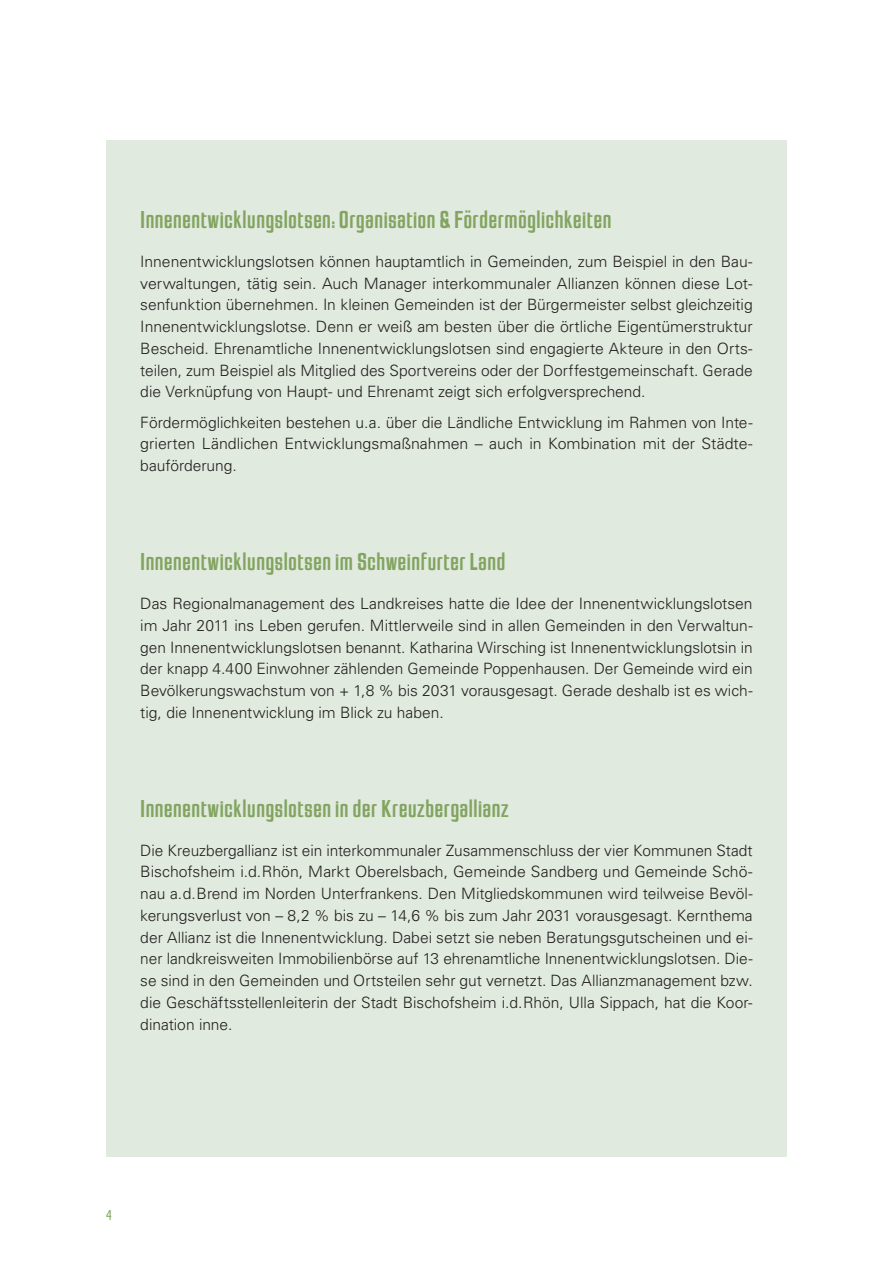
<style>
.page{position:relative;width:893px;height:1263px;background:#fff}
.page>*{position:absolute;margin:0;border:0;box-sizing:border-box;transform-origin:0 0}
.t1{font:25.5px "Jay Gothic URW";color:#82a460}
.t2{font:300 15.6px/21.8px "Univers LT";letter-spacing:-.005em;color:#231f20;text-align:justify}
.t3{font:300 15px "Jay Gothic URW";color:#82a460}
</style>
<div class="page">
<div style="left:106px;top:140px;width:681px;height:1017px;background:#e1eade"></div>
<h1 class="t1" style="left:140px;top:206px;width:473px">Innenentwicklungslotsen: Organisation &amp; Fördermöglichkeiten</h1>
<p class="t2" style="left:140px;top:250px;width:614px">Innenentwicklungslotsen können hauptamtlich in Gemeinden, zum Beispiel in den Bau&shy;verwaltungen, tätig sein. Auch Manager interkommunaler Allianzen können diese Lot&shy;senfunktion übernehmen. In kleinen Gemeinden ist der Bürgermeister selbst gleichzeitig Innenentwicklungslotse. Denn er weiß am besten über die örtliche Eigentümerstruktur Bescheid. Ehrenamtliche Innenentwicklungslotsen sind engagierte Akteure in den Orts&shy;teilen, zum Beispiel als Mitglied des Sportvereins oder der Dorffestgemeinschaft. Gerade die Verknüpfung von Haupt- und Ehrenamt zeigt sich erfolgversprechend.</p>
<p class="t2" style="left:140px;top:411px;width:614px">Fördermöglichkeiten bestehen u.a. über die Ländliche Entwicklung im Rahmen von Inte&shy;grierten Ländlichen Entwicklungsmaßnahmen – auch in Kombination mit der Städte&shy;bauförderung.</p>
<h1 class="t1" style="left:140px;top:548px;width:367px">Innenentwicklungslotsen im Schweinfurter Land</h1>
<p class="t2" style="left:140px;top:593px;width:614px">Das Regionalmanagement des Landkreises hatte die Idee der Innenentwicklungslotsen im Jahr 2011 ins Leben gerufen. Mittlerweile sind in allen Gemeinden in den Verwaltun&shy;gen Innenentwicklungslotsen benannt. Katharina Wirsching ist Innenentwicklungslotsin in der knapp 4.400 Einwohner zählenden Gemeinde Poppenhausen. Der Gemeinde wird ein Bevölkerungswachstum von + 1,8 % bis 2031 vorausgesagt. Gerade deshalb ist es wich&shy;tig, die Innenentwicklung im Blick zu haben.</p>
<h1 class="t1" style="left:140px;top:795px;width:370px">Innenentwicklungslotsen in der Kreuzbergallianz</h1>
<p class="t2" style="left:140px;top:839px;width:614px">Die Kreuzbergallianz ist ein interkommunaler Zusammenschluss der vier Kommunen Stadt Bischofsheim i.d.Rhön, Markt Oberelsbach, Gemeinde Sandberg und Gemeinde Schö&shy;nau a.d.Brend im Norden Unterfrankens. Den Mitgliedskommunen wird teilweise Bevöl&shy;kerungsverlust von – 8,2 % bis zu – 14,6 % bis zum Jahr 2031 vorausgesagt. Kernthema der Allianz ist die Innenentwicklung. Dabei setzt sie neben Beratungsgutscheinen und ei&shy;ner landkreisweiten Immobilienbörse auf 13 ehrenamtliche Innenentwicklungslotsen. Die&shy;se sind in den Gemeinden und Ortsteilen sehr gut vernetzt. Das Allianzmanagement bzw. die Geschäftsstellenleiterin der Stadt Bischofsheim i.d.Rhön, Ulla Sippach, hat die Koor&shy;dination inne.</p>
<p class="t3" style="left:106px;top:1207px;width:7px">4</p>
</div>
